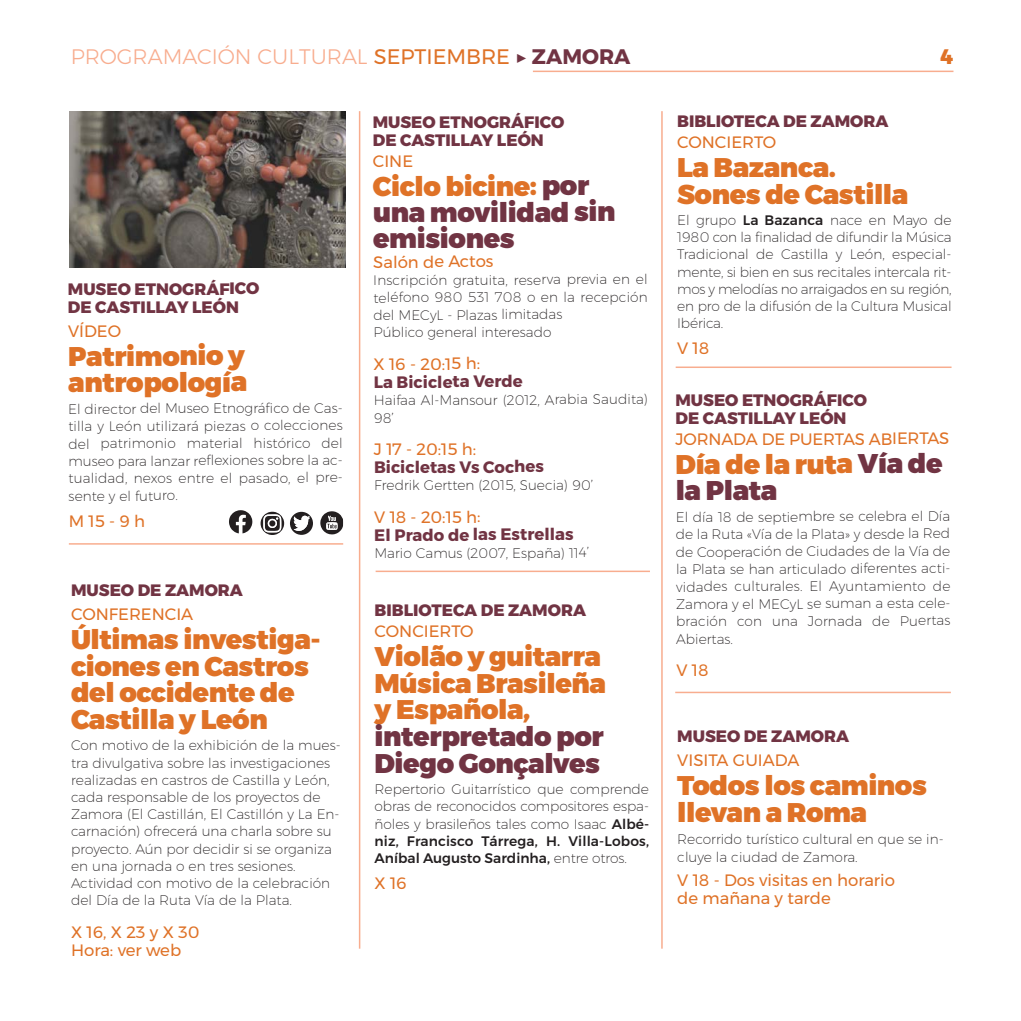
<style>
.page{position:relative;width:1021px;height:1021px;background:#fff}
.page>*{position:absolute;margin:0;border:0;box-sizing:border-box;transform-origin:0 0}
.t1{font:900 27px/26.7px "Montserrat";letter-spacing:-.015em;color:#df7227}
.t2{font:900 27px/26.1px "Montserrat";letter-spacing:-.02em;color:#713443}
.t3{font:300 21px "Montserrat";color:#f8ad8f}
.t4{font:800 21px "Montserrat";color:#df7227}
.t5{font:16.5px "Montserrat";color:#df7227}
.t6{font:800 16.5px/18px "Montserrat";color:#713443}
.t7{font:700 16.5px "Montserrat";letter-spacing:-.005em;color:#713443}
.t8{font:200 13.8px/17.1px "Montserrat";color:#231f20;text-align:justify}
.s1{font-weight:400;color:#df7227}
.s2{font-weight:700;color:#713443}
.s3{color:#df7227}
.s4{color:#713443}
.s5{font-weight:500}
</style>
<div class="page">
<hr style="left:533px;top:71px;width:420px;height:1px;background:#f8ad8f">
<img style="left:70px;top:111px;width:275px;height:157px">
<svg style="left:260px;top:511px;width:24px;height:24px"></svg>
<svg style="left:290px;top:512px;width:23px;height:23px"></svg>
<svg style="left:320px;top:511px;width:23px;height:23px"></svg>
<svg style="left:229px;top:510px;width:23px;height:23px"></svg>
<hr style="left:69px;top:543px;width:274px;height:1px;background:#f8ad8f">
<hr style="left:375px;top:570px;width:275px;height:2px;background:#f8ad8f">
<hr style="left:675px;top:691px;width:275px;height:2px;background:#f8ad8f">
<hr style="left:359px;top:111px;width:1px;height:837px;background:#f8ad8f">
<hr style="left:661px;top:111px;width:1px;height:837px;background:#f8ad8f">
<hr style="left:675px;top:366px;width:276px;height:2px;background:#f8ad8f">
<p class="t3" style="left:71px;top:48px;width:561px">PROGRAMACIÓN CULTURAL <span class="s1">SEPTIEMBRE</span> <span class="s2">▶ ZAMORA</span></p>
<p class="t4" style="left:940px;top:44px;width:14px">4</p>
<p class="t6" style="left:68px;top:280px;width:193px">MUSEO ETNOGRÁFICO<br>DE CASTILLAY LEÓN</p>
<p class="t5" style="left:68px;top:325px;width:55px">VÍDEO</p>
<p class="t1" style="left:68px;top:345px;width:181px">Patrimonio y antropología</p>
<p class="t8" style="left:68px;top:401px;width:276px">El director del Museo Etnográfico de Cas&shy;tilla y León utilizará piezas o colecciones del patrimonio material histórico del museo para lanzar reflexiones sobre la ac&shy;tualidad, nexos entre el pasado, el pre&shy;sente y el futuro.</p>
<p class="t5" style="left:69px;top:514px;width:78px">M 15 - 9 h</p>
<p class="t6" style="left:71px;top:581px;width:173px">MUSEO DE ZAMORA</p>
<p class="t5" style="left:71px;top:607px;width:124px">CONFERENCIA</p>
<p class="t1" style="left:71px;top:628px;width:251px">Últimas investiga&shy;ciones en Castros del occidente de<br>Castilla y León</p>
<p class="t8" style="left:71px;top:738px;width:271px;text-align:left">Con motivo de la exhibición de la mues&shy;tra divulgativa sobre las investigaciones realizadas en castros de Castilla y León, cada responsable de los proyectos de Zamora (El Castillán, El Castillón y La En&shy;carnación) ofrecerá una charla sobre su proyecto. Aún por decidir si se organiza en una jornada o en tres sesiones.</p>
<p class="t8" style="left:71px;top:875px;width:260px">Actividad con motivo de la celebración del Día de la Ruta Vía de la Plata.</p>
<p class="t5" style="left:71px;top:926px;width:130px">X 16, X 23 y X 30</p>
<p class="t5" style="left:71px;top:944px;width:112px">Hora: ver web</p>
<p class="t6" style="left:373px;top:113px;width:193px">MUSEO ETNOGRÁFICO<br>DE CASTILLAY LEÓN</p>
<p class="t5" style="left:373px;top:155px;width:42px">CINE</p>
<p class="t2" style="left:373px;top:175px;width:244px"><span class="s3">Ciclo bicine:</span> por una movilidad sin emisiones</p>
<p class="t5" style="left:373px;top:255px;width:122px">Salón de Actos</p>
<p class="t8" style="left:373px;top:272px;width:276px">Inscripción gratuita, reserva previa en el teléfono 980 531 708 o en la recepción del MECyL - Plazas limitadas</p>
<p class="t8" style="left:373px;top:325px;width:179px">Público general interesado</p>
<p class="t5" style="left:373px;top:357px;width:108px">X 16 - 20:15 h:</p>
<p class="t7" style="left:374px;top:376px;width:151px">La Bicicleta Verde</p>
<p class="t8" style="left:374px;top:392px;width:276px;line-height:18px">Haifaa Al-Mansour (2012, Arabia Saudita)<br>98’</p>
<p class="t5" style="left:374px;top:442px;width:104px">J 17 - 20:15 h:</p>
<p class="t7" style="left:374px;top:457px;width:171px">Bicicletas Vs Coches</p>
<p class="t8" style="left:374px;top:477px;width:221px">Fredrik Gertten (2015, Suecia) 90’</p>
<p class="t5" style="left:374px;top:510px;width:108px">V 18 - 20:15 h:</p>
<p class="t7" style="left:374px;top:525px;width:201px">El Prado de las Estrellas</p>
<p class="t8" style="left:374px;top:545px;width:216px">Mario Camus (2007, España) 114’</p>
<p class="t6" style="left:374px;top:601px;width:213px">BIBLIOTECA DE ZAMORA</p>
<p class="t5" style="left:374px;top:624px;width:100px">CONCIERTO</p>
<p class="t1" style="left:374px;top:645px;width:233px">Violão y guitarra<br>Música Brasileña y Española, <span class="s4">interpretado por<br>Diego Gonçalves</span></p>
<p class="t8" style="left:374px;top:781px;width:276px">Repertorio Guitarrístico que comprende obras de reconocidos compositores espa&shy;ñoles y brasileños tales como Isaac <span class="s5">Albé&shy;niz, Francisco Tárrega, H. Villa-Lobos, Aníbal Augusto Sardinha,</span> entre otros.</p>
<p class="t5" style="left:374px;top:877px;width:34px">X 16</p>
<p class="t6" style="left:677px;top:112px;width:213px">BIBLIOTECA DE ZAMORA</p>
<p class="t5" style="left:677px;top:135px;width:100px">CONCIERTO</p>
<p class="t1" style="left:677px;top:156px;width:233px">La Bazanca.<br>Sones de Castilla</p>
<p class="t8" style="left:677px;top:213px;width:276px">El grupo <span class="s5">La Bazanca</span> nace en Mayo de 1980 con la finalidad de difundir la Música Tradicional de Castilla y León, especial&shy;mente, si bien en sus recitales intercala rit&shy;mos y melodías no arraigados en su región, en pro de la difusión de la Cultura Musical Ibérica.</p>
<p class="t5" style="left:677px;top:342px;width:34px">V 18</p>
<p class="t6" style="left:675px;top:391px;width:193px">MUSEO ETNOGRÁFICO<br>DE CASTILLAY LEÓN</p>
<p class="t5" style="left:675px;top:432px;width:275px">JORNADA DE PUERTAS ABIERTAS</p>
<p class="t2" style="left:675px;top:453px;width:269px"><span class="s3">Día de la ruta</span> Vía de la Plata</p>
<p class="t8" style="left:675px;top:509px;width:276px">El día 18 de septiembre se celebra el Día de la Ruta «Vía de la Plata» y desde la Red de Cooperación de Ciudades de la Vía de la Plata se han articulado diferentes acti&shy;vidades culturales. El Ayuntamiento de Zamora y el MECyL se suman a esta cele&shy;bración con una Jornada de Puertas Abiertas.</p>
<p class="t5" style="left:676px;top:664px;width:34px">V 18</p>
<p class="t6" style="left:677px;top:727px;width:173px">MUSEO DE ZAMORA</p>
<p class="t5" style="left:677px;top:753px;width:124px">VISITA GUIADA</p>
<p class="t1" style="left:677px;top:774px;width:251px">Todos los caminos llevan a Roma</p>
<p class="t8" style="left:677px;top:831px;width:268px;line-height:18px">Recorrido turístico cultural en que se in&shy;cluye la ciudad de Zamora.</p>
<p class="t5" style="left:677px;top:873px;width:219px">V 18 - Dos visitas en horario</p>
<p class="t5" style="left:677px;top:891px;width:155px">de mañana y tarde</p>
</div>
